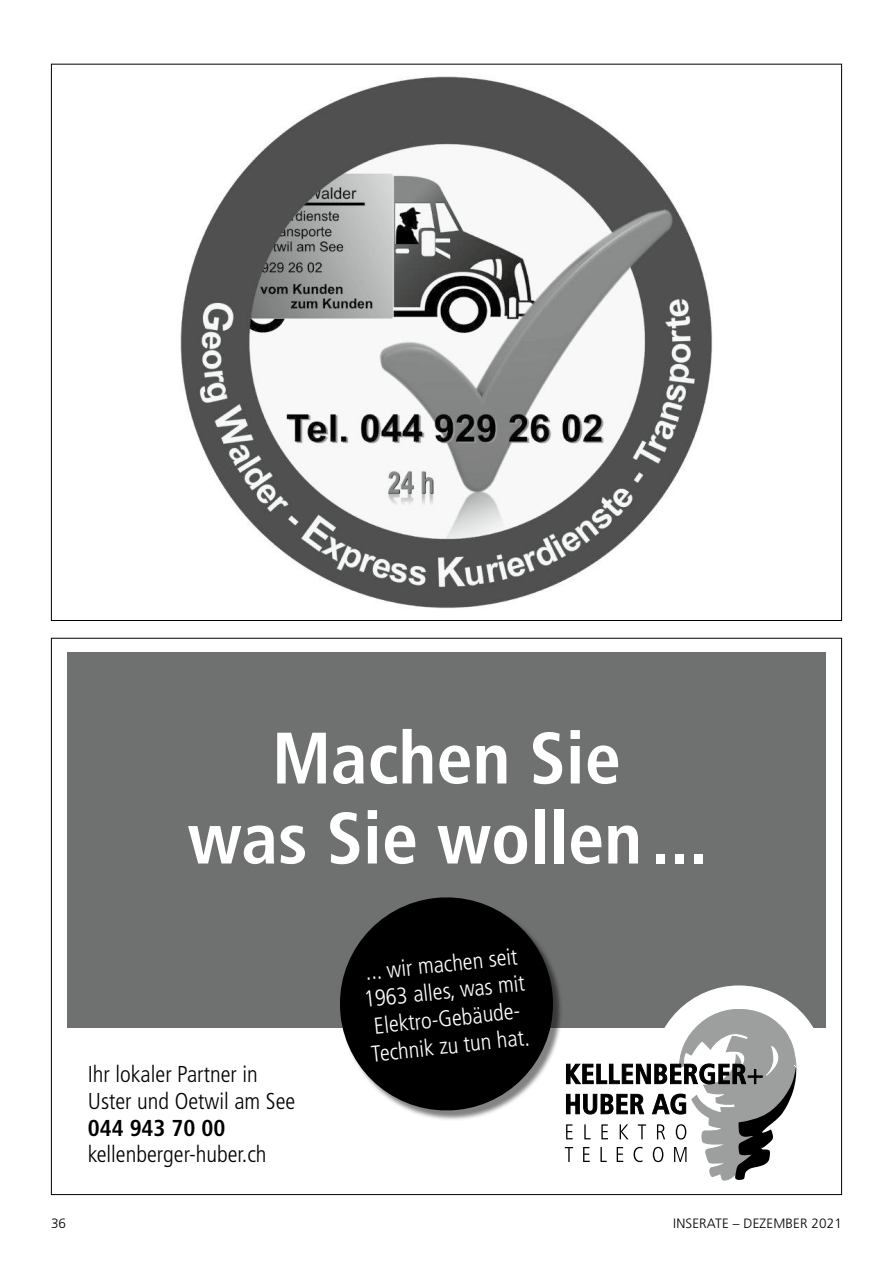
<style>
.page{position:relative;width:893px;height:1263px;background:#fff}
.page>*{position:absolute;margin:0;border:0;box-sizing:border-box;transform-origin:0 0}
.t1{font:700 condensed 72.75px/80.1px "Frutiger LT";color:#fff;text-align:center}
.t2{font:300 condensed 22.95px/27.3px "Frutiger LT";color:#fff;text-align:center}
.t3{font:300 condensed 22.95px/27.3px "Frutiger LT";color:#000}
.t4{font:700 condensed 22.95px "Frutiger LT";color:#000}
.t5{font:300 13.5px "Frutiger LT Std";letter-spacing:.01em;color:#000}
</style>
<div class="page">
<img style="left:181px;top:77px;width:531px;height:531px">
<div style="left:67px;top:653px;width:758px;height:375px;background:#6f7070"></div>
<div style="left:341px;top:898px;width:222px;height:223px;background:#000;opacity:.5"></div>
<svg style="left:340px;top:897px;width:219px;height:219px;fill:#000"></svg>
<div style="left:652px;top:985px;width:173px;height:174px;border:33px solid #fff;border-radius:50%"></div>
<svg style="left:565px;top:1009px;width:231px;height:171px"></svg>
<h1 class="t1" style="left:188px;top:718px;width:522px">Machen Sie<br>was Sie wollen ...</h1>
<p class="t3" style="left:88px;top:1060px;width:209px">Ihr lokaler Partner in<br>Uster und Oetwil am See</p>
<p class="t4" style="left:88px;top:1115px;width:139px">044 943 70 00</p>
<p class="t3" style="left:88px;top:1141px;width:180px">kellenberger-huber.ch</p>
<p class="t2" style="left:360px;top:959px;width:163px;rotate:-6deg">... wir machen seit<br>1963 alles, was mit<br>Elektro-Gebäude-<br>Technik zu tun hat.</p>
<p class="t5" style="left:51px;top:1216px;width:17px">36</p>
<p class="t5" style="left:673px;top:1216px;width:170px">INSERATE – DEZEMBER 2021</p>
</div>
